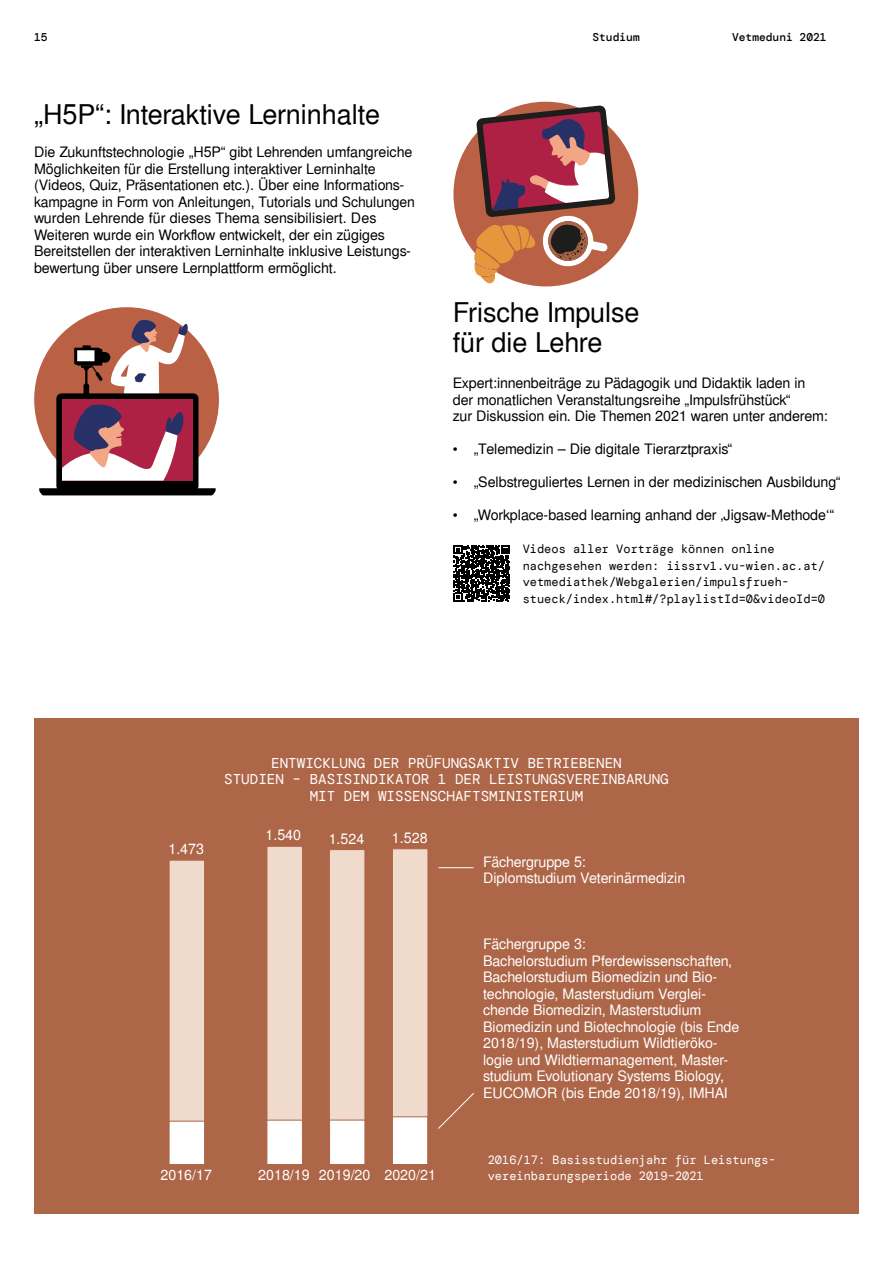
<style>
.page{position:relative;width:893px;height:1263px;background:#fff}
.page>*{position:absolute;margin:0;border:0;box-sizing:border-box;transform-origin:0 0}
.t1{font:500 27px/30px "Free Sans";color:#000}
.t2{font:500 14.25px/16.5px "Free Sans";color:#000}
.t3{font:500 14.25px/16.5px "Free Sans";color:#fff}
.t4{font:14.25px/16.5px "DM Mono";color:#fff;text-align:center}
.t5{font:12px/16.5px "DM Mono";color:#000}
.t6{font:12px/16.5px "DM Mono";color:#fff}
.t7{font:500 11.25px "DM Mono";color:#000}
</style>
<div class="page">
<div style="left:34px;top:718px;width:825px;height:496px;background:#ae6648"></div>
<div style="left:34px;top:307px;width:185px;height:185px;background:#ba6044;border-radius:50%"></div>
<div style="left:56px;top:393px;width:142px;height:98px;background:#000;border-radius:5px"></div>
<svg style="left:39px;top:488px;width:177px;height:7px"></svg>
<div style="left:62px;top:399px;width:131px;height:82px;background:#af2144"></div>
<svg style="left:62px;top:320px;width:127px;height:161px"></svg>
<div style="left:453px;top:102px;width:185px;height:184px;background:#ba6044;border-radius:50%"></div>
<svg style="left:473px;top:105px;width:142px;height:179px"></svg>
<svg style="left:454px;top:545px;width:56px;height:56px"></svg>
<hr style="left:439px;top:867px;width:34px;height:1px;background:#fff">
<svg style="left:438px;top:1093px;width:36px;height:36px"></svg>
<div style="left:169px;top:860px;width:36px;height:305px;background:#efdacb;border:1px solid #ae6648"></div>
<div style="left:267px;top:846px;width:36px;height:319px;background:#efdacb;border:1px solid #ae6648"></div>
<div style="left:329px;top:849px;width:36px;height:316px;background:#efdacb;border:1px solid #ae6648"></div>
<div style="left:392px;top:848px;width:36px;height:317px;background:#efdacb;border:1px solid #ae6648"></div>
<div style="left:392px;top:1116px;width:36px;height:49px;background:#fff;border:1px solid #ae6648"></div>
<div style="left:329px;top:1120px;width:36px;height:45px;background:#fff;border:1px solid #ae6648"></div>
<div style="left:267px;top:1120px;width:36px;height:45px;background:#fff;border:1px solid #ae6648"></div>
<div style="left:169px;top:1121px;width:36px;height:44px;background:#fff;border:1px solid #ae6648"></div>
<p class="t7" style="left:34px;top:30px;width:15px">15</p>
<p class="t7" style="left:592px;top:30px;width:49px">Studium</p>
<p class="t7" style="left:732px;top:30px;width:96px">Vetmeduni 2021</p>
<h1 class="t1" style="left:34px;top:101px;width:348px">„H5P“: Interaktive Lerninhalte</h1>
<p class="t2" style="left:34px;top:145px;width:382px">Die Zukunftstechnologie „H5P“ gibt Lehrenden umfangreiche Möglichkeiten für die Erstellung interaktiver Lerninhalte (Videos, Quiz, Präsentationen etc.). Über eine Informations&shy;kampagne in Form von Anleitungen, Tutorials und Schulungen wurden Lehrende für dieses Thema sensibilisiert. Des Weiteren wurde ein Workflow entwickelt, der ein zügiges Bereitstellen der interaktiven Lerninhalte inklusive Leistungs&shy;bewertung über unsere Lernplattform ermöglicht.</p>
<h1 class="t1" style="left:453px;top:299px;width:188px">Frische Impulse für die Lehre</h1>
<p class="t2" style="left:453px;top:376px;width:377px">Expert:innenbeiträge zu Pädagogik und Didaktik laden in der monatlichen Veranstaltungsreihe „Impulsfrühstück“<br>zur Diskussion ein. Die Themen 2021 waren unter anderem:</p>
<p class="t2" style="left:453px;top:442px;width:281px">• „Telemedizin – Die digitale Tierarztpraxis“</p>
<p class="t2" style="left:453px;top:475px;width:389px">• „Selbstreguliertes Lernen in der medizinischen Ausbildung“</p>
<p class="t2" style="left:453px;top:508px;width:383px">• „Workplace-based learning anhand der ‚Jigsaw-Methode‘“</p>
<p class="t5" style="left:523px;top:541px;width:304px">Videos aller Vorträge können online nachgesehen werden: iissrv1.vu-wien.ac.at/ vetmediathek/Webgalerien/impulsfrueh&shy;stueck/index.html#/?playlistId=0&amp;videoId=0</p>
<p class="t3" style="left:168px;top:841px;width:37px">1.473</p>
<p class="t4" style="left:224px;top:754px;width:446px">ENTWICKLUNG DER PRÜFUNGSAKTIV BETRIEBENEN<br>STUDIEN – BASISINDIKATOR 1 DER LEISTUNGSVEREINBARUNG<br>MIT DEM WISSENSCHAFTSMINISTERIUM</p>
<p class="t3" style="left:265px;top:827px;width:37px">1.540</p>
<p class="t3" style="left:329px;top:831px;width:37px">1.524</p>
<p class="t3" style="left:392px;top:830px;width:37px">1.528</p>
<p class="t3" style="left:483px;top:854px;width:204px">Fächergruppe 5:<br>Diplomstudium Veterinärmedizin</p>
<p class="t3" style="left:483px;top:937px;width:258px">Fächergruppe 3:<br>Bachelorstudium Pferdewissenschaften, Bachelorstudium Biomedizin und Bio&shy;technologie, Masterstudium Verglei&shy;chende Biomedizin, Masterstudium Biomedizin und Biotechnologie (bis Ende 2018/19), Masterstudium Wildtieröko&shy;logie und Wildtiermanagement, Master&shy;studium Evolutionary Systems Biology, EUCOMOR (bis Ende 2018/19), IMHAI</p>
<p class="t3" style="left:161px;top:1168px;width:53px">2016/17</p>
<p class="t3" style="left:258px;top:1168px;width:53px">2018/19</p>
<p class="t3" style="left:319px;top:1168px;width:53px">2019/20</p>
<p class="t3" style="left:384px;top:1168px;width:53px">2020/21</p>
<p class="t6" style="left:488px;top:1151px;width:286px">2016/17: Basisstudienjahr für Leistungs&shy;vereinbarungsperiode 2019–2021</p>
</div>
